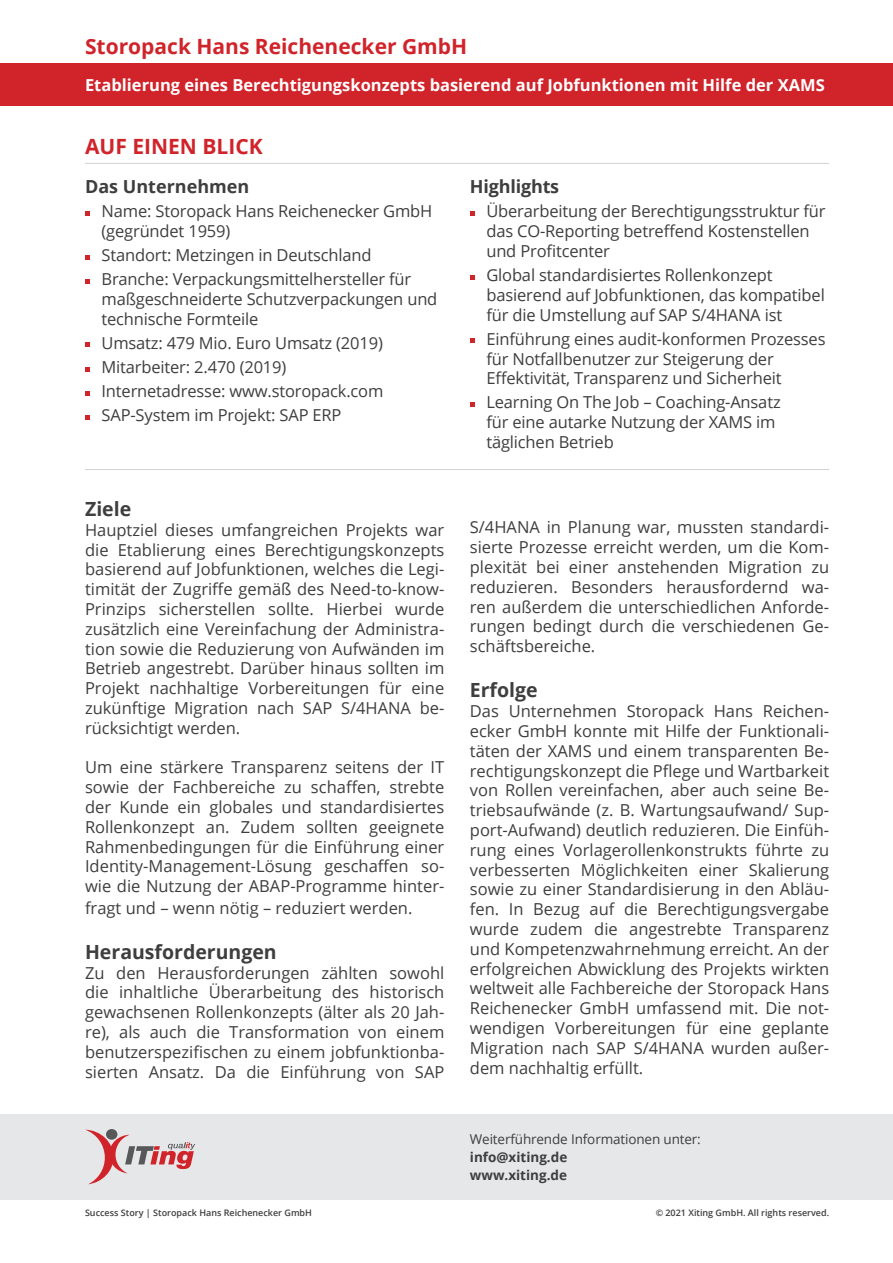
<style>
.page{position:relative;width:893px;height:1263px;background:#fff}
.page>*{position:absolute;margin:0;border:0;box-sizing:border-box;transform-origin:0 0}
.t1{font:700 21px "Open Sans";color:#d1232a}
.t2{font:700 19.5px "Open Sans";color:#3e3e3f}
.t3{font:700 18px "Open Sans";color:#3e3e3f}
.t4{font:16.5px/19.8px "Open Sans";letter-spacing:-.01em;color:#3e3e3f}
.t5{font:700 16.5px "Open Sans";color:#fff}
.t6{font:13.5px "Open Sans";letter-spacing:-.01em;color:#3e3e3f}
.t7{font:700 13.5px/18.3px "Open Sans";color:#3e3e3f}
.t8{font:600 9px "Open Sans";color:#3e3e3f}
</style>
<div class="page">
<div style="left:0;top:64px;width:893px;height:42px;background:#d1232a"></div>
<svg style="left:85px;top:211px;width:5px;height:5px"></svg>
<svg style="left:85px;top:255px;width:5px;height:5px"></svg>
<svg style="left:85px;top:279px;width:5px;height:5px"></svg>
<svg style="left:85px;top:343px;width:5px;height:4px"></svg>
<svg style="left:85px;top:367px;width:5px;height:4px"></svg>
<svg style="left:85px;top:391px;width:5px;height:4px"></svg>
<svg style="left:85px;top:415px;width:5px;height:4px"></svg>
<svg style="left:470px;top:211px;width:4px;height:5px"></svg>
<svg style="left:470px;top:275px;width:4px;height:4px"></svg>
<svg style="left:470px;top:338px;width:4px;height:5px"></svg>
<svg style="left:470px;top:402px;width:4px;height:5px"></svg>
<hr style="left:85px;top:163px;width:744px;height:1px;background:#d1d2d4">
<hr style="left:85px;top:469px;width:744px;height:1px;background:#d1d2d4">
<div style="left:0;top:1114px;width:893px;height:85px;background:#e6e7e9"></div>
<svg style="left:86px;top:1130px;width:109px;height:54px"></svg>
<p class="t1" style="left:85px;top:32px;width:384px">Storopack Hans Reichenecker GmbH</p>
<p class="t5" style="left:85px;top:74px;width:741px">Etablierung eines Berechtigungskonzepts basierend auf Jobfunktionen mit Hilfe der XAMS</p>
<p class="t1" style="left:85px;top:132px;width:179px">AUF EINEN BLICK</p>
<p class="t3" style="left:85px;top:174px;width:166px">Das Unternehmen</p>
<p class="t4" style="left:102px;top:201px;width:332px">Name: Storopack Hans Reichenecker GmbH (gegründet 1959)</p>
<p class="t4" style="left:102px;top:243px;width:311px;line-height:24px">Standort: Metzingen in Deutschland<br>Branche: Verpackungsmittelhersteller für</p>
<p class="t4" style="left:102px;top:289px;width:337px">maßgeschneiderte Schutzverpackungen und technische Formteile</p>
<p class="t4" style="left:102px;top:331px;width:283px;line-height:24px">Umsatz: 479 Mio. Euro Umsatz (2019)<br>Mitarbeiter: 2.470 (2019)<br>Internetadresse: www.storopack.com SAP-System im Projekt: SAP ERP</p>
<p class="t2" style="left:85px;top:495px;width:48px">Ziele</p>
<p class="t4" style="left:85px;top:519px;width:361px;text-align:justify">Hauptziel dieses umfangreichen Projekts war die Etablierung eines Berechtigungskonzepts basierend auf Jobfunktionen, welches die Legi&shy;timität der Zugriffe gemäß des Need-to-know-Prinzips sicherstellen sollte. Hierbei wurde zusätzlich eine Vereinfachung der Administra&shy;tion sowie die Reduzierung von Aufwänden im Betrieb angestrebt. Darüber hinaus sollten im Projekt nachhaltige Vorbereitungen für eine zukünftige Migration nach SAP S/4HANA be&shy;rücksichtigt werden.</p>
<p class="t4" style="left:85px;top:757px;width:361px;text-align:justify">Um eine stärkere Transparenz seitens der IT sowie der Fachbereiche zu schaffen, strebte der Kunde ein globales und standardisiertes Rollenkonzept an. Zudem sollten geeignete Rahmenbedingungen für die Einführung einer Identity-Management-Lösung geschaffen so&shy;wie die Nutzung der ABAP-Programme hinter-</p>
<p class="t4" style="left:85px;top:897px;width:329px">fragt und – wenn nötig – reduziert werden.</p>
<p class="t2" style="left:85px;top:938px;width:193px">Herausforderungen</p>
<p class="t4" style="left:85px;top:962px;width:361px;text-align:justify">Zu den Herausforderungen zählten sowohl die inhaltliche Überarbeitung des historisch gewachsenen Rollenkonzepts (älter als 20 Jah&shy;re), als auch die Transformation von einem benutzerspezifischen zu einem jobfunktionba&shy;sierten Ansatz. Da die Einführung von SAP</p>
<p class="t3" style="left:470px;top:174px;width:91px">Highlights</p>
<p class="t4" style="left:486px;top:201px;width:341px">Überarbeitung der Berechtigungsstruktur für das CO-Reporting betreffend Kostenstellen und Profitcenter</p>
<p class="t4" style="left:486px;top:265px;width:340px">Global standardisiertes Rollenkonzept basierend auf Jobfunktionen, das kompatibel für die Umstellung auf SAP S/4HANA ist</p>
<p class="t4" style="left:486px;top:328px;width:341px">Einführung eines audit-konformen Prozesses für Notfallbenutzer zur Steigerung der<br>Effektivität, Transparenz und Sicherheit</p>
<p class="t4" style="left:486px;top:392px;width:296px">Learning On The Job – Coaching-Ansatz für eine autarke Nutzung der XAMS im täglichen Betrieb</p>
<p class="t4" style="left:470px;top:517px;width:361px;text-align:justify">S/4HANA in Planung war, mussten standardi&shy;sierte Prozesse erreicht werden, um die Kom&shy;plexität bei einer anstehenden Migration zu reduzieren. Besonders herausfordernd wa&shy;ren außerdem die unterschiedlichen Anforde&shy;rungen bedingt durch die verschiedenen Ge&shy;schäftsbereiche.</p>
<p class="t2" style="left:470px;top:676px;width:69px">Erfolge</p>
<p class="t4" style="left:470px;top:701px;width:361px;text-align:justify">Das Unternehmen Storopack Hans Reichen&shy;ecker GmbH konnte mit Hilfe der Funktionali&shy;täten der XAMS und einem transparenten Be&shy;rechtigungskonzept die Pflege und Wartbarkeit von Rollen vereinfachen, aber auch seine Be&shy;triebsaufwände (z. B. Wartungsaufwand/ Sup&shy;port-Aufwand) deutlich reduzieren. Die Einfüh&shy;rung eines Vorlagerollenkonstrukts führte zu verbesserten Möglichkeiten einer Skalierung sowie zu einer Standardisierung in den Abläu&shy;fen. In Bezug auf die Berechtigungsvergabe wurde zudem die angestrebte Transparenz und Kompetenzwahrnehmung erreicht. An der erfolgreichen Abwicklung des Projekts wirkten weltweit alle Fachbereiche der Storopack Hans Reichenecker GmbH umfassend mit. Die not&shy;wendigen Vorbereitungen für eine geplante Migration nach SAP S/4HANA wurden außer&shy;dem nachhaltig erfüllt.</p>
<p class="t6" style="left:470px;top:1129px;width:232px">Weiterführende Informationen unter:</p>
<p class="t7" style="left:470px;top:1147px;width:99px">info@xiting.de www.xiting.de</p>
<p class="t8" style="left:85px;top:1206px;width:228px">Success Story | Storopack Hans Reichenecker GmbH</p>
<p class="t8" style="left:656px;top:1206px;width:175px">© 2021 Xiting GmbH. All rights reserved.</p>
</div>
